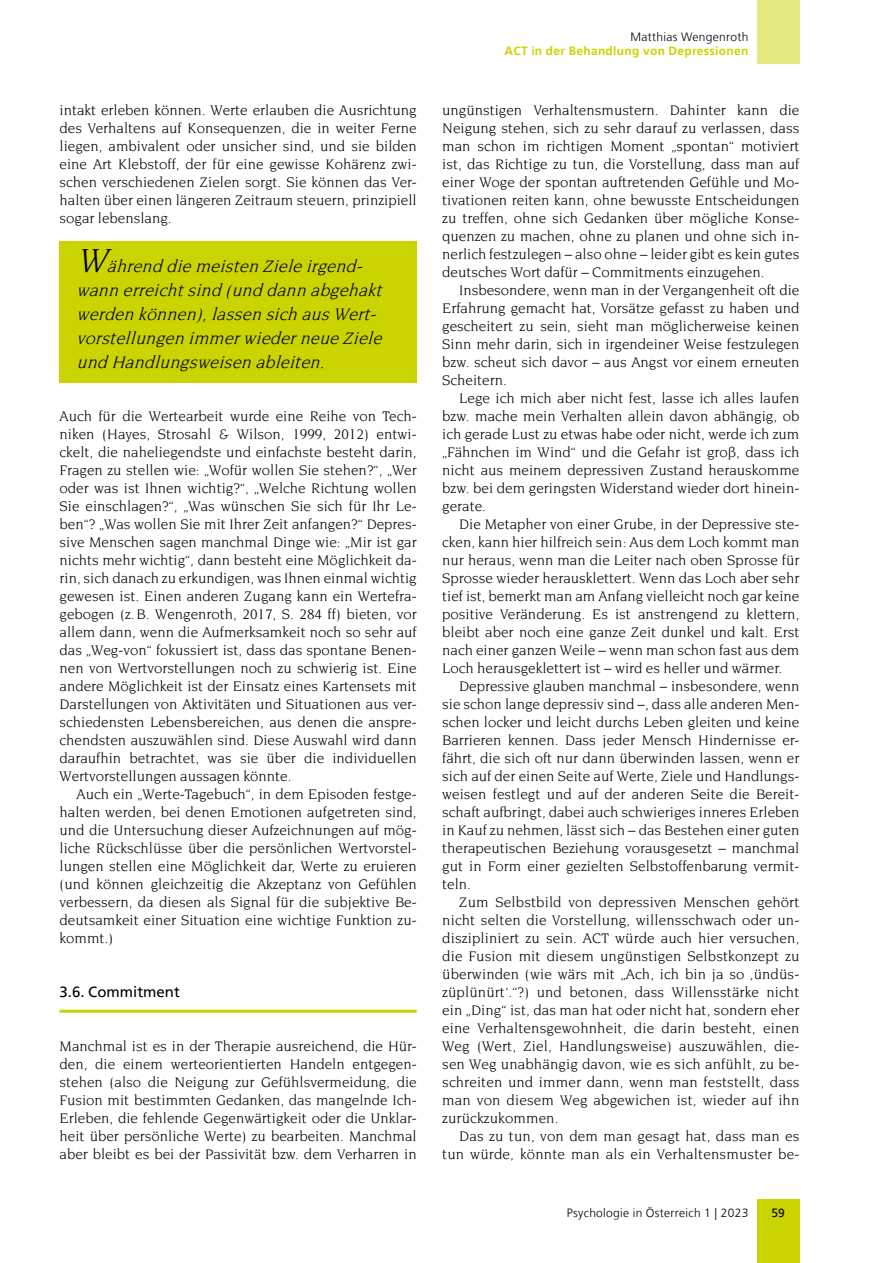
<style>
.page{position:relative;width:893px;height:1263px;background:#fff}
.page>*{position:absolute;margin:0;border:0;box-sizing:border-box;transform-origin:0 0}
.t1{font:italic 18px/24px "Novarese Std";color:#000}
.t2{font:15px/18px "Novarese Std";color:#000;text-align:justify}
.t3{font:15px "Frutiger LT";color:#000}
.t4{font:300 12px "Frutiger LT";letter-spacing:.025em;color:#000}
.t5{font:700 12px "Frutiger LT";letter-spacing:.025em;color:#cad400}
.t6{font:12px "Frutiger LT";color:#000}
.s1{font-size:36px}
</style>
<div class="page">
<div style="left:757px;top:1199px;width:42px;height:64px;background:#cad400"></div>
<div style="left:757px;top:0;width:42px;height:64px;background:#e5ea80"></div>
<hr style="left:60px;top:1010px;width:357px;height:3px;background:#cad400">
<div style="left:60px;top:241px;width:357px;height:141px;background:#cad400"></div>
<p class="t2" style="left:60px;top:101px;width:359px">intakt erleben können. Werte erlauben die Ausrichtung des Verhaltens auf Konsequenzen, die in weiter Ferne liegen, ambivalent oder unsicher sind, und sie bilden eine Art Klebstoff, der für eine gewisse Kohärenz zwi&shy;schen verschiedenen Zielen sorgt. Sie können das Ver&shy;halten über einen längeren Zeitraum steuern, prinzipiell sogar lebenslang.</p>
<p class="t1" style="left:77px;top:254px;width:311px"><span class="s1">W</span>ährend die meisten Ziele irgend&shy;wann erreichtsind (und dann abgehakt werden können),lassen sich ausWert&shy;vorstellungen immerwiederneue Ziele und Handlungsweisen ableiten.</p>
<p class="t2" style="left:60px;top:407px;width:359px">Auch für die Wertearbeit wurde eine Reihe von Tech&shy;niken (Hayes, Strosahl &amp; Wilson, 1999, 2012) entwi&shy;ckelt, die naheliegendste und einfachste besteht darin, Fragen zu stellen wie: „Wofür wollen Sie stehen?“, „Wer oder was ist Ihnen wichtig?“, „Welche Richtung wollen Sie einschlagen?“, „Was wünschen Sie sich für Ihr Le&shy;ben“? „Was wollen Sie mit Ihrer Zeit anfangen?“ Depres&shy;sive Menschen sagen manchmal Dinge wie: „Mir ist gar nichts mehr wichtig“, dann besteht eine Möglichkeit da&shy;rin, sich danach zu erkundigen, was Ihnen einmal wichtig gewesen ist. Einen anderen Zugang kann ein Wertefra&shy;gebogen (z.B. Wengenroth, 2017, S. 284 ff) bieten, vor allem dann, wenn die Aufmerksamkeit noch so sehr auf das „Weg-von“ fokussiert ist, dass das spontane Benen&shy;nen von Wertvorstellungen noch zu schwierig ist. Eine andere Möglichkeit ist der Einsatz eines Kartensets mit Darstellungen von Aktivitäten und Situationen aus ver&shy;schiedensten Lebensbereichen, aus denen die anspre&shy;chendsten auszuwählen sind. Diese Auswahl wird dann daraufhin betrachtet, was sie über die individuellen Wertvorstellungen aussagen könnte.</p>
<p class="t2" style="left:60px;top:785px;width:359px;text-indent:17px">Auch ein „Werte-Tagebuch“, in dem Episoden festge&shy;halten werden, bei denen Emotionen aufgetreten sind, und die Untersuchung dieser Aufzeichnungen auf mög&shy;liche Rückschlüsse über die persönlichen Wertvorstel&shy;lungen stellen eine Möglichkeit dar, Werte zu eruieren (und können gleichzeitig die Akzeptanz von Gefühlen verbessern, da diesen als Signal für die subjektive Be&shy;deutsamkeit einer Situation eine wichtige Funktion zu&shy;kommt.)</p>
<p class="t3" style="left:60px;top:983px;width:122px">3.6. Commitment</p>
<p class="t2" style="left:60px;top:1037px;width:359px">Manchmal ist es in der Therapie ausreichend, die Hür&shy;den, die einem werteorientierten Handeln entgegen&shy;stehen (also die Neigung zur Gefühlsvermeidung, die Fusion mit bestimmten Gedanken, das mangelnde Ich-Erleben, die fehlende Gegenwärtigkeit oder die Unklar&shy;heit über persönliche Werte) zu bearbeiten. Manchmal aber bleibt es bei der Passivität bzw. dem Verharren in</p>
<p class="t4" style="left:631px;top:30px;width:119px">Matthias Wengenroth</p>
<p class="t5" style="left:504px;top:44px;width:245px">ACT in der Behandlung von Depressionen</p>
<p class="t2" style="left:442px;top:101px;width:359px">ungünstigen Verhaltensmustern. Dahinter kann die Neigung stehen, sich zu sehr darauf zu verlassen, dass man schon im richtigen Moment „spontan“ motiviert ist, das Richtige zu tun, die Vorstellung, dass man auf einer Woge der spontan auftretenden Gefühle und Mo&shy;tivationen reiten kann, ohne bewusste Entscheidungen zu treffen, ohne sich Gedanken über mögliche Konse&shy;quenzen zu machen, ohne zu planen und ohne sich in&shy;nerlich festzulegen – also ohne – leider gibt es kein gutes deutsches Wort dafür – Commitments einzugehen.</p>
<p class="t2" style="left:442px;top:281px;width:359px;text-indent:17px">Insbesondere, wenn man in der Vergangenheit oft die Erfahrung gemacht hat, Vorsätze gefasst zu haben und gescheitert zu sein, sieht man möglicherweise keinen Sinn mehr darin, sich in irgendeiner Weise festzulegen bzw. scheut sich davor – aus Angst vor einem erneuten Scheitern.</p>
<p class="t2" style="left:442px;top:389px;width:359px;text-indent:17px">Lege ich mich aber nicht fest, lasse ich alles laufen bzw. mache mein Verhalten allein davon abhängig, ob ich gerade Lust zu etwas habe oder nicht, werde ich zum „Fähnchen im Wind“ und die Gefahr ist groß, dass ich nicht aus meinem depressiven Zustand herauskomme bzw. bei dem geringsten Widerstand wieder dort hinein&shy;gerate.</p>
<p class="t2" style="left:442px;top:515px;width:359px;text-indent:17px">Die Metapher von einer Grube, in der Depressive ste&shy;cken, kann hier hilfreich sein: Aus dem Loch kommt man nur heraus, wenn man die Leiter nach oben Sprosse für Sprosse wieder herausklettert. Wenn das Loch aber sehr tief ist, bemerkt man am Anfang vielleicht noch gar keine positive Veränderung. Es ist anstrengend zu klettern, bleibt aber noch eine ganze Zeit dunkel und kalt. Erst nach einer ganzen Weile – wenn man schon fast aus dem Loch herausgeklettert ist – wird es heller und wärmer.</p>
<p class="t2" style="left:442px;top:677px;width:359px;text-indent:17px">Depressive glauben manchmal – insbesondere, wenn sie schon lange depressiv sind –, dass alle anderen Men&shy;schen locker und leicht durchs Leben gleiten und keine Barrieren kennen. Dass jeder Mensch Hindernisse er&shy;fährt, die sich oft nur dann überwinden lassen, wenn er sich auf der einen Seite auf Werte, Ziele und Handlungs&shy;weisen festlegt und auf der anderen Seite die Bereit&shy;schaft aufbringt, dabei auch schwieriges inneres Erleben in Kauf zu nehmen, lässt sich – das Bestehen einer guten therapeutischen Beziehung vorausgesetzt – manchmal gut in Form einer gezielten Selbstoffenbarung vermit&shy;teln.</p>
<p class="t2" style="left:442px;top:893px;width:359px;text-indent:17px">Zum Selbstbild von depressiven Menschen gehört nicht selten die Vorstellung, willensschwach oder un&shy;diszipliniert zu sein. ACT würde auch hier versuchen, die Fusion mit diesem ungünstigen Selbstkonzept zu überwinden (wie wärs mit „Ach, ich bin ja so ‚ündüs&shy;züplünürt‘.“?) und betonen, dass Willensstärke nicht ein „Ding“ ist, das man hat oder nicht hat, sondern eher eine Verhaltensgewohnheit, die darin besteht, einen Weg (Wert, Ziel, Handlungsweise) auszuwählen, die&shy;sen Weg unabhängig davon, wie es sich anfühlt, zu be&shy;schreiten und immer dann, wenn man feststellt, dass man von diesem Weg abgewichen ist, wieder auf ihn zurückzukommen.</p>
<p class="t2" style="left:442px;top:1127px;width:359px;text-align:right">Das zu tun, von dem man gesagt hat, dass man es tun würde, könnte man als ein Verhaltensmuster be-</p>
<p class="t4" style="left:567px;top:1206px;width:183px">Psychologie in Österreich 1 | 2023</p>
<p class="t6" style="left:771px;top:1205px;width:15px">59</p>
</div>
